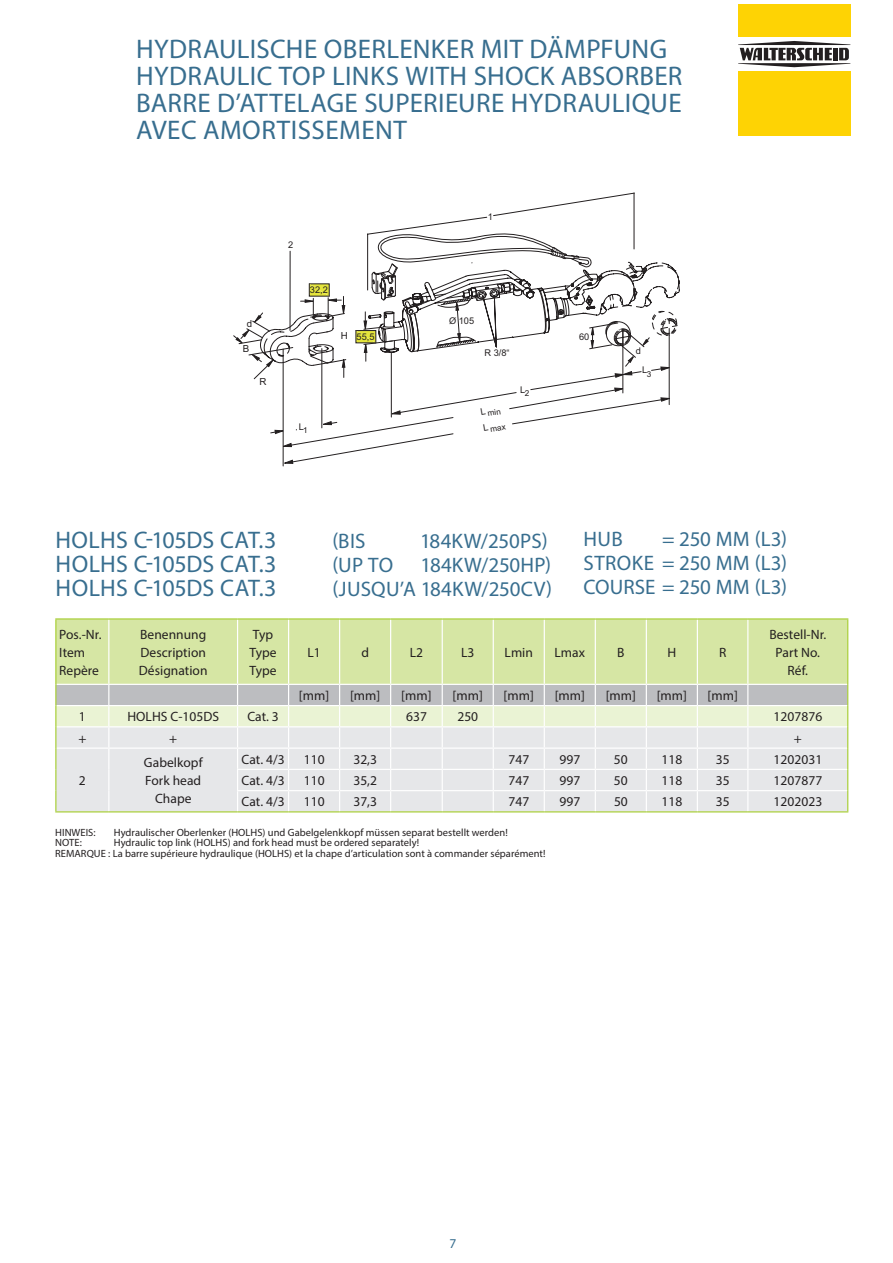
<style>
.page{position:relative;width:893px;height:1263px;background:#fff}
.page>*{position:absolute;margin:0;border:0;box-sizing:border-box;transform-origin:0 0}
.t1{font:27px/27px "Myriad Pro";letter-spacing:.015em;color:#386e8f}
.t2{font:24px "Myriad Pro";letter-spacing:-.015em;color:#386e8f}
.t3{font:21px/24px "Myriad Pro";letter-spacing:.005em;color:#386e8f;text-align:right}
.t4{font:13.5px/18px "Myriad Pro";letter-spacing:.005em;color:#231f20}
.t5{font:13.5px "Myriad Pro";color:#386e8f}
.t6{font:10.5px "Myriad Pro";letter-spacing:.005em;color:#231f20}
.t7{font:9.75px "Arial";color:#231f20}
.t8{font:9.3px "Arial";color:#231f20}
.t9{font:8.25px/16px "Arial";color:#231f20}
</style>
<div class="page">
<svg style="left:738px;top:41px;width:112px;height:26px"></svg>
<div style="left:738px;top:4px;width:112px;height:33px;background:#fed304"></div>
<div style="left:738px;top:71px;width:112px;height:64px;background:#fed304"></div>
<svg style="left:234px;top:193px;width:445px;height:273px"></svg>
<div style="left:56px;top:619px;width:791px;height:65px;background:#d6e6a4"></div>
<hr style="left:108px;top:619px;width:1px;height:65px;background:#fff">
<hr style="left:55px;top:811px;width:54px;height:1px;background:#a9cf38">
<hr style="left:109px;top:811px;width:129px;height:1px;background:#a9cf38">
<hr style="left:238px;top:811px;width:51px;height:1px;background:#a9cf38">
<hr style="left:289px;top:811px;width:51px;height:1px;background:#a9cf38">
<hr style="left:340px;top:811px;width:51px;height:1px;background:#a9cf38">
<hr style="left:391px;top:811px;width:51px;height:1px;background:#a9cf38">
<hr style="left:442px;top:811px;width:51px;height:1px;background:#a9cf38">
<hr style="left:493px;top:811px;width:51px;height:1px;background:#a9cf38">
<hr style="left:544px;top:811px;width:51px;height:1px;background:#a9cf38">
<hr style="left:595px;top:811px;width:51px;height:1px;background:#a9cf38">
<hr style="left:646px;top:811px;width:51px;height:1px;background:#a9cf38">
<hr style="left:697px;top:811px;width:51px;height:1px;background:#a9cf38">
<hr style="left:748px;top:811px;width:100px;height:1px;background:#a9cf38">
<hr style="left:237px;top:619px;width:1px;height:65px;background:#fff">
<hr style="left:288px;top:619px;width:1px;height:65px;background:#fff">
<hr style="left:339px;top:619px;width:1px;height:65px;background:#fff">
<hr style="left:390px;top:619px;width:1px;height:65px;background:#fff">
<hr style="left:442px;top:619px;width:1px;height:65px;background:#fff">
<hr style="left:493px;top:619px;width:1px;height:65px;background:#fff">
<hr style="left:544px;top:619px;width:1px;height:65px;background:#fff">
<hr style="left:595px;top:619px;width:1px;height:65px;background:#fff">
<hr style="left:646px;top:619px;width:1px;height:65px;background:#fff">
<hr style="left:697px;top:619px;width:1px;height:65px;background:#fff">
<hr style="left:747px;top:619px;width:1px;height:65px;background:#fff">
<hr style="left:55px;top:618px;width:54px;height:1px;background:#a9cf38">
<hr style="left:55px;top:619px;width:1px;height:65px;background:#a9cf38">
<hr style="left:109px;top:618px;width:129px;height:1px;background:#a9cf38">
<hr style="left:238px;top:618px;width:51px;height:1px;background:#a9cf38">
<hr style="left:289px;top:618px;width:51px;height:1px;background:#a9cf38">
<hr style="left:340px;top:618px;width:51px;height:1px;background:#a9cf38">
<hr style="left:391px;top:618px;width:51px;height:1px;background:#a9cf38">
<hr style="left:442px;top:618px;width:51px;height:1px;background:#a9cf38">
<hr style="left:493px;top:618px;width:51px;height:1px;background:#a9cf38">
<hr style="left:544px;top:618px;width:51px;height:1px;background:#a9cf38">
<hr style="left:595px;top:618px;width:51px;height:1px;background:#a9cf38">
<hr style="left:646px;top:618px;width:51px;height:1px;background:#a9cf38">
<hr style="left:697px;top:618px;width:51px;height:1px;background:#a9cf38">
<hr style="left:748px;top:618px;width:100px;height:1px;background:#a9cf38">
<hr style="left:847px;top:619px;width:1px;height:65px;background:#a9cf38">
<svg style="left:55px;top:684px;width:793px;height:127px;background:#e1e3e0"></svg>
<h1 class="t1" style="left:136px;top:35px;width:548px">hydraulische oberlenker mit Dämpfung hydraulic top links with shock absorber barre d’attelage supErieure hydraulique avec amortissement</h1>
<p class="t7" style="left:247px;top:317px;width:7px">d</p>
<p class="t7" style="left:243px;top:342px;width:8px">B</p>
<p class="t7" style="left:260px;top:375px;width:9px">R</p>
<p class="t8" style="left:288px;top:238px;width:7px">2</p>
<p class="t8" style="left:310px;top:283px;width:19px">32,2</p>
<p class="t7" style="left:341px;top:329px;width:9px">H</p>
<p class="t8" style="left:357px;top:330px;width:19px">55,5</p>
<p class="t8" style="left:299px;top:420px;width:11px">L<sub>1</sub></p>
<p class="t8" style="left:488px;top:211px;width:7px">1</p>
<p class="t8" style="left:449px;top:314px;width:27px">Ø 105</p>
<p class="t8" style="left:484px;top:346px;width:27px">R 3/8“</p>
<p class="t9" style="left:480px;top:407px;width:24px;rotate:-10deg"><sup>L</sup> min<br><sup>L</sup> max</p>
<p class="t8" style="left:520px;top:383px;width:11px">L<sub>2</sub></p>
<p class="t8" style="left:579px;top:331px;width:12px">60</p>
<p class="t8" style="left:636px;top:344px;width:7px">d</p>
<p class="t8" style="left:642px;top:364px;width:11px">L<sub>3</sub></p>
<h2 class="t2" style="left:56px;top:525px;width:15px">HOLHS</h2>
<h2 class="t2" style="left:134px;top:525px;width:144px">C-105DS CAT.3</h2>
<h2 class="t2" style="left:56px;top:549px;width:15px">HOLHS</h2>
<h2 class="t2" style="left:134px;top:549px;width:144px">C-105DS CAT.3</h2>
<h2 class="t2" style="left:56px;top:573px;width:15px">HOLHS</h2>
<h2 class="t2" style="left:134px;top:573px;width:144px">C-105DS CAT.3</h2>
<p class="t4" style="left:59px;top:625px;width:44px">Pos.-N r.<br>Item<br>Repère</p>
<p class="t4" style="left:139px;top:625px;width:70px;text-align:justify">Benennung Description Désignation</p>
<p class="t4" style="left:250px;top:625px;width:29px">Typ<br>Type<br>Type</p>
<h3 class="t3" style="left:332px;top:528px;width:16px">(BIS</h3>
<h3 class="t3" style="left:420px;top:528px;width:129px">184kW/250PS)</h3>
<h3 class="t3" style="left:332px;top:552px;width:49px">(UP TO</h3>
<h3 class="t3" style="left:332px;top:552px;width:221px">184kW/250HP)<br>(jusqU’A 184kW/250CV)</h3>
<h3 class="t3" style="left:583px;top:526px;width:41px;text-align:left">Hub<br>STROKE<br>COURSE</h3>
<h3 class="t3" style="left:662px;top:526px;width:127px;text-align:justify">= 250 MM (L3) = 250 MM (L3) = 250 MM (L3)</h3>
<p class="t4" style="left:307px;top:643px;width:15px">L1</p>
<p class="t4" style="left:361px;top:643px;width:9px">d</p>
<p class="t4" style="left:410px;top:643px;width:15px">L2</p>
<p class="t4" style="left:461px;top:643px;width:15px">L3</p>
<p class="t4" style="left:505px;top:643px;width:30px">Lmin</p>
<p class="t4" style="left:555px;top:643px;width:32px">Lmax</p>
<p class="t4" style="left:617px;top:643px;width:7px">B</p>
<p class="t4" style="left:667px;top:643px;width:8px">H</p>
<p class="t4" style="left:719px;top:643px;width:7px">R</p>
<p class="t4" style="left:299px;top:686px;width:32px">[mm]</p>
<p class="t4" style="left:350px;top:686px;width:32px">[mm]</p>
<p class="t4" style="left:401px;top:686px;width:32px">[mm]</p>
<p class="t4" style="left:453px;top:686px;width:32px">[mm]</p>
<p class="t4" style="left:504px;top:686px;width:32px">[mm]</p>
<p class="t4" style="left:555px;top:686px;width:32px">[mm]</p>
<p class="t4" style="left:606px;top:686px;width:32px">[mm]</p>
<p class="t4" style="left:657px;top:686px;width:32px">[mm]</p>
<p class="t4" style="left:707px;top:686px;width:32px">[mm]</p>
<p class="t4" style="left:769px;top:625px;width:59px;text-align:center">Bestell-N r.<br>Part No.<br>Réf.</p>
<p class="t4" style="left:79px;top:707px;width:8px">1</p>
<p class="t4" style="left:127px;top:707px;width:9px">HOLHS</p>
<p class="t4" style="left:170px;top:707px;width:41px">C-105DS</p>
<p class="t4" style="left:247px;top:707px;width:33px">Cat. 3</p>
<p class="t4" style="left:406px;top:707px;width:22px">637</p>
<p class="t4" style="left:457px;top:707px;width:22px">250</p>
<p class="t4" style="left:773px;top:707px;width:50px">1207876</p>
<p class="t4" style="left:78px;top:729px;width:10px">+</p>
<p class="t4" style="left:169px;top:729px;width:10px">+</p>
<p class="t4" style="left:794px;top:729px;width:10px">+</p>
<p class="t4" style="left:79px;top:771px;width:8px">2</p>
<p class="t4" style="left:144px;top:753px;width:61px;text-align:center">Gabelkopf<br>Fork head<br>Chape</p>
<p class="t4" style="left:242px;top:750px;width:45px">Cat. 4/3</p>
<p class="t4" style="left:304px;top:750px;width:22px">110</p>
<p class="t4" style="left:353px;top:750px;width:25px">32,3</p>
<p class="t4" style="left:508px;top:750px;width:22px">747</p>
<p class="t4" style="left:559px;top:750px;width:22px">997</p>
<p class="t4" style="left:614px;top:750px;width:15px">50</p>
<p class="t4" style="left:661px;top:750px;width:22px">118</p>
<p class="t4" style="left:716px;top:750px;width:15px">35</p>
<p class="t4" style="left:773px;top:750px;width:50px">1202031</p>
<p class="t4" style="left:242px;top:771px;width:45px">Cat. 4/3</p>
<p class="t4" style="left:304px;top:771px;width:22px">110</p>
<p class="t4" style="left:353px;top:771px;width:25px">35,2</p>
<p class="t4" style="left:508px;top:771px;width:22px">747</p>
<p class="t4" style="left:559px;top:771px;width:22px">997</p>
<p class="t4" style="left:614px;top:771px;width:15px">50</p>
<p class="t4" style="left:661px;top:771px;width:22px">118</p>
<p class="t4" style="left:716px;top:771px;width:15px">35</p>
<p class="t4" style="left:774px;top:771px;width:50px">1207877</p>
<p class="t4" style="left:242px;top:792px;width:45px">Cat. 4/3</p>
<p class="t4" style="left:304px;top:792px;width:22px">110</p>
<p class="t4" style="left:353px;top:792px;width:25px">37,3</p>
<p class="t4" style="left:508px;top:792px;width:22px">747</p>
<p class="t4" style="left:559px;top:792px;width:22px">997</p>
<p class="t4" style="left:614px;top:792px;width:15px">50</p>
<p class="t4" style="left:661px;top:792px;width:22px">118</p>
<p class="t4" style="left:716px;top:792px;width:15px">35</p>
<p class="t4" style="left:774px;top:792px;width:50px">1202023</p>
<p class="t6" style="left:55px;top:826px;width:7px">HINWEIS</p>
<p class="t6" style="left:93px;top:826px;width:4px">:</p>
<p class="t6" style="left:114px;top:826px;width:125px">Hydraulischer Oberlenker (HOLHS</p>
<p class="t6" style="left:263px;top:826px;width:247px">) und Gabelgelenkkopf müssen separat bestellt werden!</p>
<p class="t6" style="left:55px;top:836px;width:7px">NOTE</p>
<p class="t6" style="left:80px;top:836px;width:4px">:</p>
<p class="t6" style="left:114px;top:836px;width:90px">Hydraulic top link (HOLHS</p>
<p class="t6" style="left:228px;top:836px;width:193px">) and fork head must be ordered separately!</p>
<p class="t6" style="left:55px;top:847px;width:8px">REMARQUE</p>
<p class="t6" style="left:108px;top:847px;width:157px">: La barre supérieure hydraulique (HOLHS</p>
<p class="t6" style="left:289px;top:847px;width:258px">) et la chape d’articulation sont à commander séparément!</p>
<p class="t5" style="left:449px;top:1235px;width:8px">7</p>
</div>
